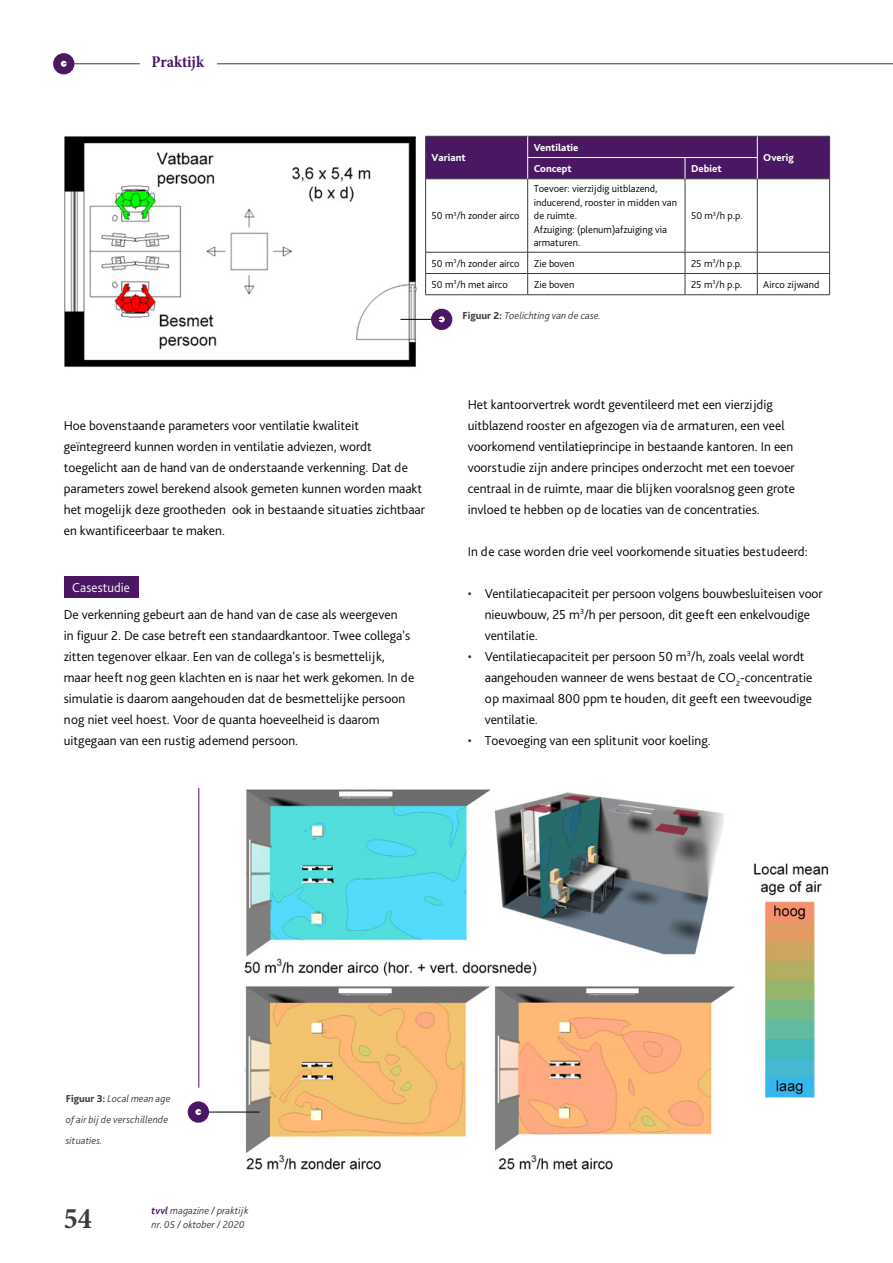
<style>
.page{position:relative;width:893px;height:1263px;background:#fff}
.page>*{position:absolute;margin:0;border:0;box-sizing:border-box;transform-origin:0 0}
.t1{font:700 condensed 30px "Minion Pro";color:#3c3c3b}
.t2{font:700 condensed 16.5px "Minion Pro";letter-spacing:-.005em;color:#4a1863}
.t3{font:300 13.5px/21px "Bliss Pro";color:#000}
.t4{font:300 13.5px "Bliss Pro";letter-spacing:.005em;color:#fff}
.t5{font:300 10.5px/13.5px "Bliss Pro";color:#000}
.t6{font:italic 300 10.5px/21px "Bliss Pro";color:#3c3c3b}
.t7{font:800 10.5px "Bliss Pro";color:#fff}
.s1{font-weight:800;font-style:normal}
.s2{color:#4a1863}
.s3{font-weight:700;color:#4a1863}
</style>
<div class="page">
<hr style="left:217px;top:63px;width:676px;height:1px;background:#3c3c3b">
<hr style="left:64px;top:63px;width:76px;height:1px;background:#3c3c3b">
<div style="left:53px;top:53px;width:21px;height:21px;border:8px solid #4a1863;border-radius:50%"></div>
<div style="left:64px;top:576px;width:74px;height:22px;background:#4a1863"></div>
<img style="left:64px;top:136px;width:356px;height:232px">
<hr style="left:425px;top:179px;width:103px;height:1px;background:#3c3c3b">
<hr style="left:425px;top:179px;width:1px;height:73px;background:#3c3c3b">
<hr style="left:528px;top:179px;width:157px;height:1px;background:#3c3c3b">
<hr style="left:527px;top:179px;width:1px;height:73px;background:#3c3c3b">
<hr style="left:685px;top:179px;width:72px;height:1px;background:#3c3c3b">
<hr style="left:685px;top:179px;width:1px;height:73px;background:#3c3c3b">
<hr style="left:757px;top:179px;width:73px;height:1px;background:#3c3c3b">
<hr style="left:757px;top:179px;width:1px;height:73px;background:#3c3c3b">
<hr style="left:829px;top:179px;width:1px;height:73px;background:#3c3c3b">
<hr style="left:425px;top:252px;width:103px;height:1px;background:#3c3c3b">
<hr style="left:528px;top:252px;width:157px;height:1px;background:#3c3c3b">
<hr style="left:685px;top:252px;width:72px;height:1px;background:#3c3c3b">
<hr style="left:757px;top:252px;width:73px;height:1px;background:#3c3c3b">
<hr style="left:425px;top:273px;width:103px;height:1px;background:#3c3c3b">
<svg style="left:425px;top:252px;width:1px;height:42px"></svg>
<hr style="left:528px;top:273px;width:157px;height:1px;background:#3c3c3b">
<svg style="left:527px;top:252px;width:1px;height:42px"></svg>
<hr style="left:685px;top:273px;width:72px;height:1px;background:#3c3c3b">
<svg style="left:685px;top:252px;width:1px;height:42px"></svg>
<hr style="left:757px;top:273px;width:73px;height:1px;background:#3c3c3b">
<svg style="left:757px;top:252px;width:1px;height:42px"></svg>
<svg style="left:829px;top:252px;width:1px;height:42px"></svg>
<hr style="left:425px;top:294px;width:103px;height:1px;background:#3c3c3b">
<hr style="left:528px;top:294px;width:157px;height:1px;background:#3c3c3b">
<hr style="left:685px;top:294px;width:72px;height:1px;background:#3c3c3b">
<hr style="left:757px;top:294px;width:73px;height:1px;background:#3c3c3b">
<svg style="left:425px;top:136px;width:405px;height:43px;background:#4d1e64"></svg>
<img style="left:245px;top:789px;width:583px;height:380px">
<hr style="left:198px;top:788px;width:1px;height:299px;background:#4a1863">
<hr style="left:401px;top:319px;width:41px;height:1px;background:#000">
<div style="left:431px;top:309px;width:21px;height:21px;border:8px solid #4a1863;border-radius:50%"></div>
<hr style="left:198px;top:1112px;width:61px;height:1px;background:#000">
<div style="left:188px;top:1101px;width:21px;height:22px;border:8px solid #4a1863;border-radius:50%"></div>
<p class="t2" style="left:152px;top:51px;width:54px">Praktijk</p>
<p class="t7" style="left:432px;top:151px;width:36px">Variant</p>
<p class="t5" style="left:432px;top:209px;width:90px">50 m<sup>3</sup>/h zonder airco</p>
<p class="t7" style="left:534px;top:141px;width:46px">Ventilatie</p>
<p class="t7" style="left:534px;top:162px;width:40px">Concept</p>
<p class="t7" style="left:691px;top:162px;width:32px">Debiet</p>
<p class="t5" style="left:534px;top:182px;width:145px">Toevoer: vierzijdig uitblazend, inducerend, rooster in midden van de ruimte.<br>Afzuiging: (plenum)afzuiging via armaturen.</p>
<p class="t5" style="left:691px;top:209px;width:53px">50 m<sup>3</sup>/h p.p.</p>
<p class="t7" style="left:763px;top:151px;width:32px">Overig</p>
<p class="t5" style="left:432px;top:256px;width:90px">50 m<sup>3</sup>/h zonder airco</p>
<p class="t5" style="left:534px;top:256px;width:42px">Zie boven</p>
<p class="t5" style="left:691px;top:256px;width:53px">25 m<sup>3</sup>/h p.p.</p>
<p class="t5" style="left:432px;top:277px;width:78px">50 m<sup>3</sup>/h met airco</p>
<p class="t5" style="left:534px;top:277px;width:42px">Zie boven</p>
<p class="t5" style="left:691px;top:277px;width:53px">25 m<sup>3</sup>/h p.p.</p>
<p class="t5" style="left:763px;top:277px;width:58px">Airco zijwand</p>
<p class="t6" style="left:463px;top:305px;width:140px"><span class="s1">Figuur 2:</span> Toelichting van de case.</p>
<p class="t3" style="left:64px;top:414px;width:363px">Hoe bovenstaande parameters voor ventilatie kwaliteit geïntegreerd kunnen worden in ventilatie adviezen, wordt toegelicht aan de hand van de onderstaande verkenning. Dat de parameters zowel berekend alsook gemeten kunnen worden maakt het mogelijk deze grootheden ook in bestaande situaties zichtbaar en kwantificeerbaar te maken.</p>
<p class="t4" style="left:72px;top:579px;width:59px">Casestudie</p>
<p class="t3" style="left:64px;top:603px;width:352px">De verkenning gebeurt aan de hand van de case als weergeven<br>in figuur 2. De case betreft een standaardkantoor. Twee collega's zitten tegenover elkaar. Een van de collega's is besmettelijk, maar heeft nog geen klachten en is naar het werk gekomen. In de simulatie is daarom aangehouden dat de besmettelijke persoon nog niet veel hoest. Voor de quanta hoeveelheid is daarom uitgegaan van een rustig ademend persoon.</p>
<p class="t3" style="left:468px;top:393px;width:329px">Het kantoorvertrek wordt geventileerd met een vierzijdig uitblazend rooster en afgezogen via de armaturen, een veel voorkomend ventilatieprincipe in bestaande kantoren. In een voorstudie zijn andere principes onderzocht met een toevoer centraal in de ruimte, maar die blijken vooralsnog geen grote invloed te hebben op de locaties van de concentraties.</p>
<p class="t3" style="left:468px;top:540px;width:342px">In de case worden drie veel voorkomende situaties bestudeerd:</p>
<p class="t3" style="left:485px;top:582px;width:340px;text-indent:-17px"><span class="s2">•</span> Ventilatiecapaciteit per persoon volgens bouwbesluiteisen voor nieuwbouw, 25 m<sup>3</sup>/h per persoon, dit geeft een enkelvoudige ventilatie.</p>
<p class="t3" style="left:485px;top:645px;width:329px;text-indent:-17px"><span class="s2">•</span> Ventilatiecapaciteit per persoon 50 m<sup>3</sup>/h, zoals veelal wordt aangehouden wanneer de wens bestaat de CO<sub>2</sub>-concentratie op maximaal 800 ppm te houden, dit geeft een tweevoudige ventilatie.</p>
<p class="t3" style="left:468px;top:729px;width:244px"><span class="s2">•</span> Toevoeging van een splitunit voor koeling.</p>
<p class="t6" style="left:66px;top:1087px;width:106px"><span class="s1">Figuur 3:</span> Local mean age of air bij de verschillende situaties.</p>
<h1 class="t1" style="left:64px;top:1197px;width:29px">54</h1>
<p class="t6" style="left:152px;top:1204px;width:98px;line-height:13.5px"><span class="s3">tvvl</span> magazine <span class="s2">/</span> praktijk nr<span class="s2">.</span> 05 <span class="s2">/</span> oktober <span class="s2">/</span> 2020</p>
</div>
